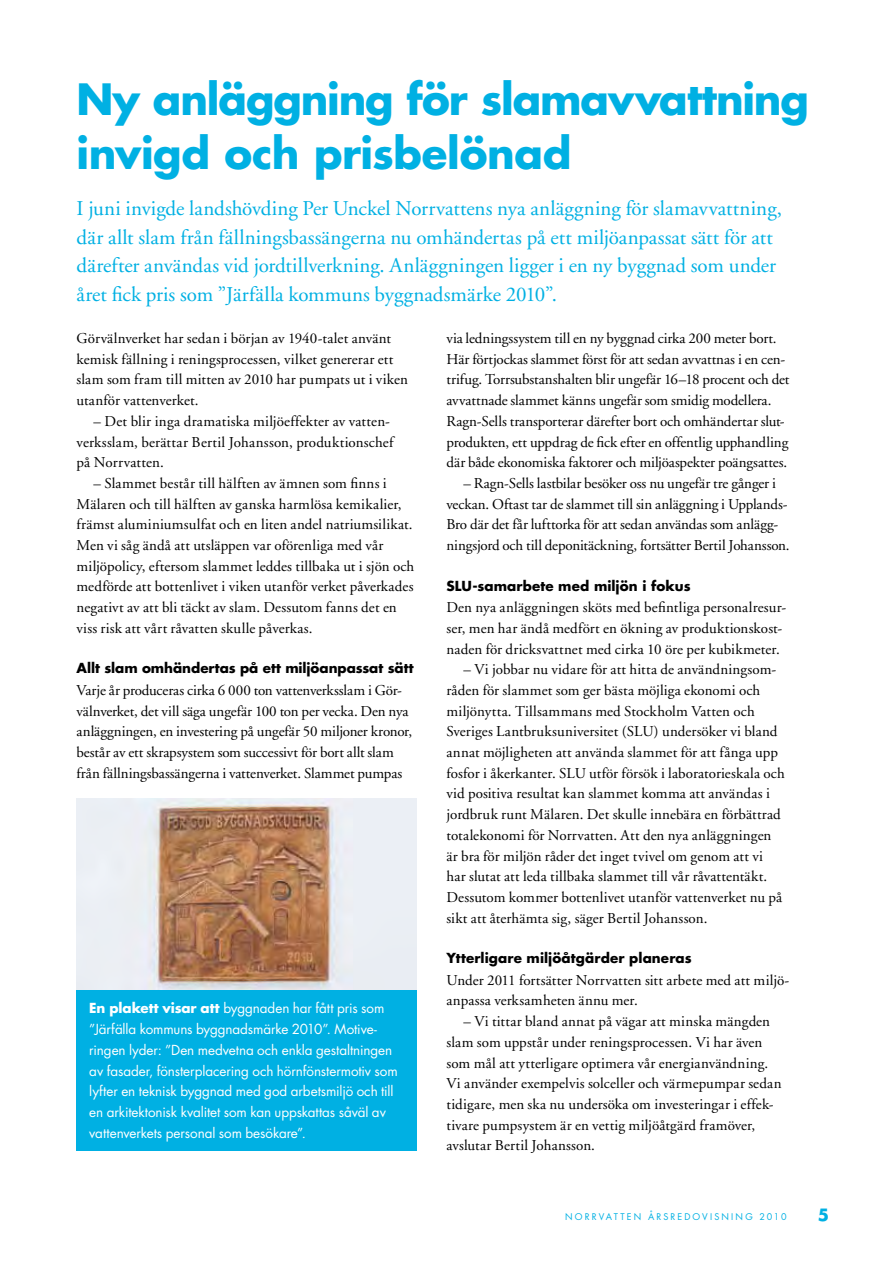
<style>
.page{position:relative;width:893px;height:1263px;background:#fff}
.page>*{position:absolute;margin:0;border:0;box-sizing:border-box;transform-origin:0 0}
.t1{font:700 42px/54px "Futura";letter-spacing:-.02em;color:#00b0e3}
.t2{font:21px/28.5px "Adobe Garamond";color:#00b0e3}
.t3{font:700 16.5px "Futura";color:#00b0e3}
.t4{font:15px/20.7px "Adobe Garamond";letter-spacing:.005em;color:#000}
.t5{font:13.5px/20.7px "Futura";letter-spacing:-.005em;color:#fff}
.t6{font:700 13.5px "Futura";letter-spacing:.005em;color:#000}
.t7{font:9px "Futura";letter-spacing:.24em;color:#00b0e3}
.s1{font-weight:700}
</style>
<div class="page">
<img style="left:77px;top:798px;width:340px;height:192px">
<div style="left:77px;top:990px;width:340px;height:160px;background:#00b0e3"></div>
<h1 class="t1" style="left:77px;top:71px;width:734px">Ny anläggning för slamavvattning invigd och prisbelönad</h1>
<p class="t2" style="left:77px;top:195px;width:707px">I juni invigde landshövding Per Unckel Norrvattens nya anläggning för slamavvattning, där allt slam från fällningsbassängerna nu omhändertas på ett miljöanpassat sätt för att därefter användas vid jordtillverkning. Anläggningen ligger i en ny byggnad som under året fick pris som ”Järfälla kommuns byggnadsmärke 2010”.</p>
<p class="t4" style="left:446px;top:328px;width:345px">via ledningssystem till en ny byggnad cirka 200 meter bort.<br>Här förtjockas slammet först för att sedan avvattnas i en cen&shy;trifug. Torrsubstanshalten blir ungefär 16–18 procent och det avvattnade slammet känns ungefär som smidig modellera.<br>Ragn-Sells transporterar därefter bort och omhändertar slut&shy;produkten, ett uppdrag de fick efter en offentlig upphandling där både ekonomiska faktorer och miljöaspekter poängsattes.</p>
<p class="t4" style="left:446px;top:473px;width:345px;text-indent:17px">– Ragn-Sells lastbilar besöker oss nu ungefär tre gånger i veckan. Oftast tar de slammet till sin anläggning i Upplands-Bro där det får lufttorka för att sedan användas som anlägg&shy;ningsjord och till deponitäckning, fortsätter Bertil Johansson.</p>
<p class="t6" style="left:446px;top:576px;width:246px">SLU-samarbete med miljön i fokus</p>
<p class="t4" style="left:446px;top:597px;width:341px">Den nya anläggningen sköts med befintliga personalresur&shy;ser, men har ändå medfört en ökning av produktionskost&shy;naden för dricksvattnet med cirka 10 öre per kubikmeter.</p>
<p class="t4" style="left:446px;top:659px;width:340px;text-indent:17px">– Vi jobbar nu vidare för att hitta de användningsom&shy;råden för slammet som ger bästa möjliga ekonomi och miljönytta. Tillsammans med Stockholm Vatten och Sveriges Lantbruksuniversitet (SLU) undersöker vi bland annat möjligheten att använda slammet för att fånga upp fosfor i åkerkanter. SLU utför försök i laboratorieskala och vid positiva resultat kan slammet komma att användas i jordbruk runt Mälaren. Det skulle innebära en förbättrad totalekonomi för Norrvatten. Att den nya anläggningen är bra för miljön råder det inget tvivel om genom att vi har slutat att leda tillbaka slammet till vår råvattentäkt.<br>Dessutom kommer bottenlivet utanför vattenverket nu på sikt att återhämta sig, säger Bertil Johansson.</p>
<p class="t6" style="left:446px;top:949px;width:247px">Ytterligare miljöåtgärder planeras</p>
<p class="t4" style="left:446px;top:970px;width:343px">Under 2011 fortsätter Norrvatten sitt arbete med att miljö&shy;anpassa verksamheten ännu mer.</p>
<p class="t4" style="left:446px;top:1011px;width:337px;text-indent:17px">– Vi tittar bland annat på vägar att minska mängden slam som uppstår under reningsprocessen. Vi har även som mål att ytterligare optimera vår energianvändning.<br>Vi använder exempelvis solceller och värmepumpar sedan tidigare, men ska nu undersöka om investeringar i effek&shy;tivare pumpsystem är en vettig miljöåtgärd framöver, avslutar Bertil Johansson.</p>
<p class="t4" style="left:77px;top:328px;width:333px">Görvälnverket har sedan i början av 1940-talet använt kemisk fällning i reningsprocessen, vilket genererar ett slam som fram till mitten av 2010 har pumpats ut i viken utanför vattenverket.</p>
<p class="t4" style="left:77px;top:411px;width:318px;text-indent:17px">– Det blir inga dramatiska miljöeffekter av vatten&shy;verksslam, berättar Bertil Johansson, produktionschef på Norrvatten.</p>
<p class="t4" style="left:77px;top:473px;width:339px;text-indent:17px">– Slammet består till hälften av ämnen som finns i Mälaren och till hälften av ganska harmlösa kemikalier, främst aluminiumsulfat och en liten andel natriumsilikat.<br>Men vi såg ändå att utsläppen var oförenliga med vår miljöpolicy, eftersom slammet leddes tillbaka ut i sjön och medförde att bottenlivet i viken utanför verket påverkades negativt av att bli täckt av slam. Dessutom fanns det en viss risk att vårt råvatten skulle påverkas.</p>
<p class="t6" style="left:77px;top:659px;width:339px">Allt slam omhändertas på ett miljöanpassat sätt</p>
<p class="t4" style="left:77px;top:680px;width:337px">Varje år produceras cirka 6 000 ton vattenverksslam i Gör&shy;välnverket, det vill säga ungefär 100 ton per vecka. Den nya anläggningen, en investering på ungefär 50 miljoner kronor, består av ett skrapsystem som successivt för bort allt slam från fällningsbassängerna i vattenverket. Slammet pumpas</p>
<p class="t5" style="left:89px;top:998px;width:310px"><span class="s1">En plakett visar att</span> byggnaden har fått pris som ”Järfälla kommuns byggnadsmärke 2010”. Motive&shy;ringen lyder: ”Den medvetna och enkla gestaltningen av fasader, fönsterplacering och hörnfönstermotiv som lyfter en teknisk byggnad med god arbetsmiljö och till en arkitektonisk kvalitet som kan uppskattas såväl av vattenverkets personal som besökare”.</p>
<p class="t7" style="left:565px;top:1211px;width:12px">NORRVATTE</p>
<p class="t7" style="left:634px;top:1211px;width:25px">N ÅRSREDOVIS</p>
<p class="t7" style="left:721px;top:1211px;width:67px">NI NG 2010</p>
<p class="t3" style="left:818px;top:1203px;width:13px">5</p>
</div>
